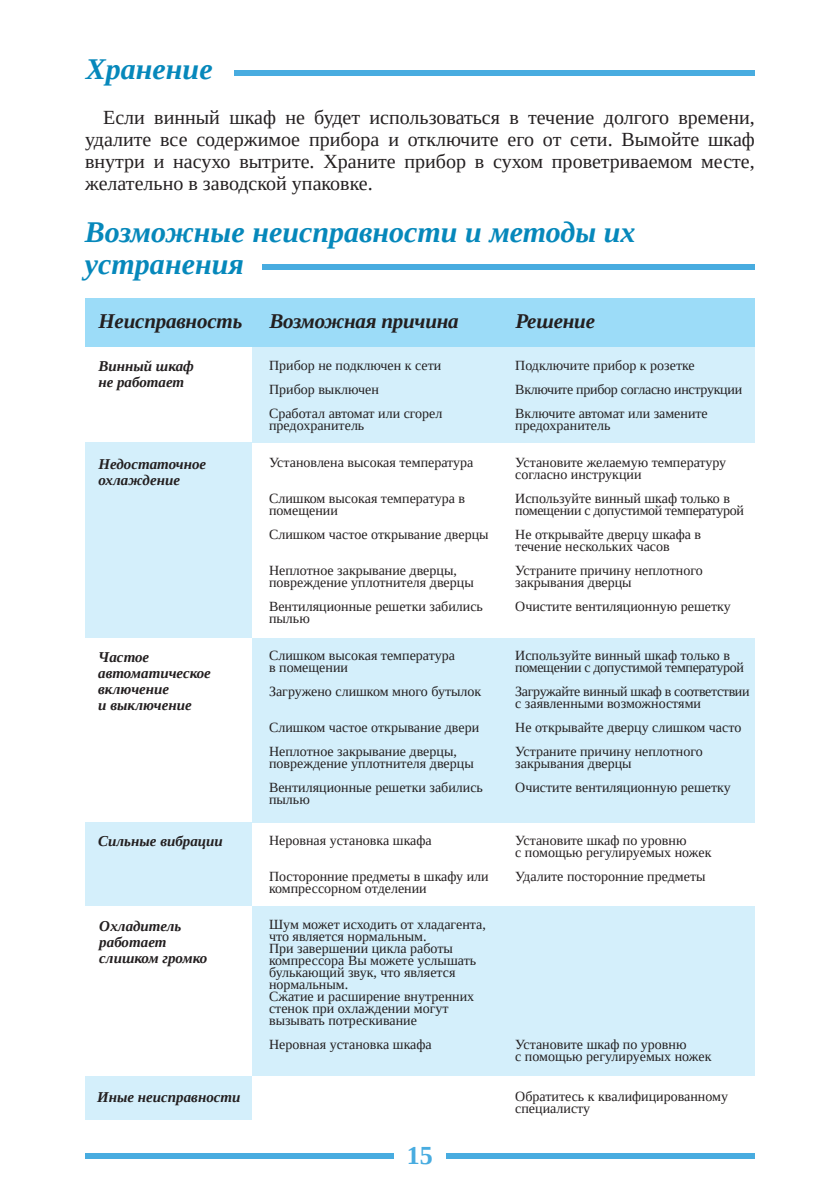
<style>
.page{position:relative;width:840px;height:1191px;background:#fff}
.page>*{position:absolute;margin:0;border:0;box-sizing:border-box;transform-origin:0 0}
.t1{font:italic 700 30px/32px "Liberation Serif";color:#0688bb}
.t2{font:700 26px "Liberation Serif";color:#48ace0}
.t3{font:italic 700 21px "Liberation Serif";letter-spacing:-.01em;color:#231f20}
.t4{font:20px/22px "Liberation Serif";color:#231f20;text-align:justify}
.t5{font:italic 700 15px/16px "Liberation Serif";color:#231f20}
.t6{font:14px/12px "Liberation Serif";color:#231f20}
.t7{font:14px/12px "Liberation Serif";letter-spacing:-.025em;color:#231f20}
</style>
<div class="page">
<div style="left:85px;top:1152px;width:308px;height:6px;background:#48ace0"></div>
<div style="left:446px;top:1152px;width:308px;height:6px;background:#48ace0"></div>
<div style="left:85px;top:1075px;width:166px;height:44px;background:#d4effb"></div>
<div style="left:503px;top:343px;width:251px;height:100px;background:#d4effb"></div>
<div style="left:252px;top:343px;width:251px;height:100px;background:#d4effb"></div>
<div style="left:85px;top:443px;width:166px;height:195px;background:#d4effb"></div>
<div style="left:503px;top:638px;width:251px;height:184px;background:#d4effb"></div>
<div style="left:252px;top:638px;width:251px;height:184px;background:#d4effb"></div>
<div style="left:85px;top:822px;width:166px;height:84px;background:#d4effb"></div>
<div style="left:503px;top:906px;width:251px;height:169px;background:#d4effb"></div>
<div style="left:252px;top:906px;width:251px;height:169px;background:#d4effb"></div>
<div style="left:235px;top:70px;width:519px;height:6px;background:#48ace0"></div>
<div style="left:262px;top:264px;width:492px;height:6px;background:#48ace0"></div>
<div style="left:85px;top:298px;width:166px;height:48px;background:#9cdcf8"></div>
<div style="left:503px;top:298px;width:251px;height:48px;background:#9cdcf8"></div>
<div style="left:252px;top:298px;width:251px;height:48px;background:#9cdcf8"></div>
<h1 class="t1" style="left:86px;top:53px;width:128px">Хранение</h1>
<p class="t4" style="left:85px;top:106px;width:670px;text-indent:18px">Если винный шкаф не будет использоваться в течение долгого времени, удалите все содержимое прибора и отключите его от сети. Вымойте шкаф внутри и насухо вытрите. Храните прибор в сухом проветриваемом месте, желательно в заводской упаковке.</p>
<h1 class="t1" style="left:85px;top:215px;width:551px">Возможные неисправности и методы их устранения</h1>
<h3 class="t3" style="left:98px;top:307px;width:145px">Неисправность</h3>
<h3 class="t3" style="left:269px;top:307px;width:191px">Возможная причина</h3>
<h3 class="t3" style="left:515px;top:307px;width:81px">Решение</h3>
<p class="t5" style="left:98px;top:358px;width:97px">Винный шкаф не работает</p>
<p class="t6" style="left:269px;top:353px;width:175px;line-height:24px">Прибор не подключен к сети<br>Прибор выключен<br>Сработал автомат или сгорел</p>
<p class="t6" style="left:269px;top:419px;width:97px">предохранитель</p>
<p class="t6" style="left:515px;top:353px;width:228px;line-height:24px">Подключите прибор к розетке<br>Включите прибор согласно инструкции<br>Включите автомат или замените</p>
<p class="t6" style="left:515px;top:419px;width:97px">предохранитель</p>
<p class="t5" style="left:98px;top:456px;width:109px">Недостаточное охлаждение</p>
<p class="t6" style="left:269px;top:456px;width:206px">Установлена высокая температура</p>
<p class="t6" style="left:269px;top:492px;width:197px">Слишком высокая температура в помещении</p>
<p class="t6" style="left:269px;top:528px;width:221px">Слишком частое открывание дверцы</p>
<p class="t6" style="left:269px;top:564px;width:206px">Неплотное закрывание дверцы, повреждение уплотнителя дверцы</p>
<p class="t6" style="left:269px;top:600px;width:215px">Вентиляционные решетки забились пылью</p>
<p class="t5" style="left:98px;top:648px;width:114px">Частое автоматическое включение<br>и выключение</p>
<p class="t6" style="left:269px;top:649px;width:187px">Слишком высокая температура в помещении</p>
<p class="t6" style="left:269px;top:685px;width:214px">Загружено слишком много бутылок</p>
<p class="t6" style="left:269px;top:715px;width:211px;line-height:24px">Слишком частое открывание двери<br>Неплотное закрывание дверцы,</p>
<p class="t6" style="left:269px;top:751px;width:215px;line-height:24px">повреждение уплотнителя дверцы<br>Вентиляционные решетки забились</p>
<p class="t6" style="left:269px;top:793px;width:42px">пылью</p>
<p class="t5" style="left:98px;top:833px;width:126px">Сильные вибрации</p>
<p class="t6" style="left:269px;top:834px;width:164px">Неровная установка шкафа</p>
<p class="t6" style="left:269px;top:870px;width:221px">Посторонние предметы в шкафу или компрессорном отделении</p>
<p class="t6" style="left:515px;top:456px;width:212px">Установите желаемую температуру согласно инструкции</p>
<p class="t7" style="left:515px;top:492px;width:230px">Используйте винный шкаф только в помещении с допустимой температурой</p>
<p class="t6" style="left:515px;top:528px;width:187px">Не открывайте дверцу шкафа в течение нескольких часов</p>
<p class="t6" style="left:515px;top:564px;width:189px">Устраните причину неплотного закрывания дверцы</p>
<p class="t6" style="left:515px;top:600px;width:217px">Очистите вентиляционную решетку</p>
<p class="t7" style="left:515px;top:649px;width:230px">Используйте винный шкаф только в помещении с допустимой температурой</p>
<p class="t7" style="left:515px;top:685px;width:236px">Загружайте винный шкаф в соответствии с заявленными возможностями</p>
<p class="t6" style="left:515px;top:715px;width:227px;line-height:24px">Не открывайте дверцу слишком часто<br>Устраните причину неплотного</p>
<p class="t6" style="left:515px;top:751px;width:217px;line-height:24px">закрывания дверцы<br>Очистите вентиляционную решетку</p>
<p class="t6" style="left:515px;top:834px;width:198px">Установите шкаф по уровню<br>с помощью регулируемых ножек</p>
<p class="t6" style="left:515px;top:870px;width:192px">Удалите посторонние предметы</p>
<p class="t5" style="left:99px;top:917px;width:109px">Охладитель работает слишком громко</p>
<p class="t6" style="left:269px;top:918px;width:218px">Шум может исходить от хладагента, что является нормальным.<br>При завершении цикла работы компрессора Вы можете услышать булькающий звук, что является нормальным.<br>Сжатие и расширение внутренних стенок при охлаждении могут вызывать потрескивание</p>
<p class="t6" style="left:269px;top:1038px;width:164px">Неровная установка шкафа</p>
<p class="t6" style="left:515px;top:1038px;width:198px">Установите шкаф по уровню<br>с помощью регулируемых ножек</p>
<p class="t5" style="left:97px;top:1089px;width:145px">Иные неисправности</p>
<p class="t6" style="left:515px;top:1090px;width:214px">Обратитесь к квалифицированному специалисту</p>
<h2 class="t2" style="left:407px;top:1138px;width:27px">15</h2>
</div>
